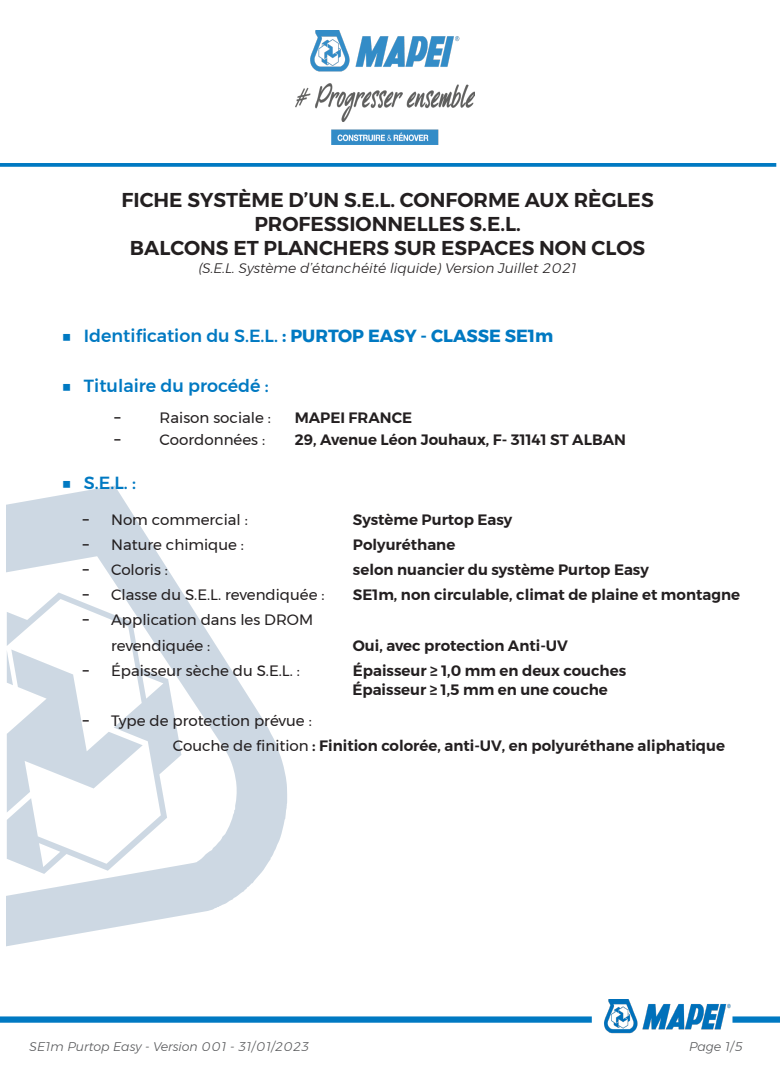
<style>
.page{position:relative;width:780px;height:1088px;background:#fff}
.page>*{position:absolute;margin:0;border:0;box-sizing:border-box;transform-origin:0 0}
.t1{font:600 20px/24px "Montserrat";color:#231f20;text-align:center}
.t2{font:700 17.5px "Montserrat";color:#0079c2}
.t3{font:500 17.5px "Montserrat";color:#0079c2}
.t4{font:600 15px "Montserrat";color:#231f20}
.t5{font:15px "Montserrat";color:#231f20}
.t6{font:500 15px "Montserrat";color:#231f20}
.t7{font:italic 300 13.75px "Montserrat";color:#231f20}
.t8{font:italic 300 12.5px "Montserrat";color:#57585a}
.s1{font-weight:500}
.s2{font-weight:700}
.s3{font-weight:400}
</style>
<div class="page">
<svg style="left:7px;top:485px;width:280px;height:461px"></svg>
<svg style="left:7px;top:592px;width:136px;height:30px"></svg>
<svg style="left:7px;top:622px;width:174px;height:252px"></svg>
<div style="left:0;top:1016px;width:591px;height:7px;background:#0079c2"></div>
<svg style="left:0;top:163px;width:776px;height:4px;background:#0f81c5"></svg>
<div style="left:732px;top:1016px;width:48px;height:7px;background:#0079c2"></div>
<img style="left:295px;top:30px;width:179px;height:114px">
<img style="left:591px;top:1000px;width:152px;height:34px">
<p class="t1" style="left:121px;top:188px;width:533px">FICHE SYSTÈME D’UN S.E.L. CONFORME AUX RÈGLES<br>PROFESSIONNELLES S.E.L.</p>
<p class="t1" style="left:130px;top:236px;width:517px">BALCONS ET PLANCHERS SUR ESPACES NON CLOS</p>
<p class="t7" style="left:198px;top:258px;width:380px">(S.E.L. Système d’étanchéité liquide) Version Juillet 2021</p>
<p class="t2" style="left:61px;top:322px;width:493px">■ <span class="s1">Identification du S.E.L.</span> : PURTOP EASY - CLASSE SE1m</p>
<p class="t3" style="left:61px;top:372px;width:209px"><span class="s2">■</span> Titulaire du procédé :</p>
<p class="t6" style="left:115px;top:406px;width:8px">Ӳ</p>
<p class="t5" style="left:160px;top:406px;width:113px">Raison sociale :</p>
<p class="t4" style="left:295px;top:406px;width:119px">MAPEI FRANCE</p>
<p class="t6" style="left:115px;top:428px;width:8px">Ӳ</p>
<p class="t5" style="left:160px;top:428px;width:107px">Coordonnées :</p>
<p class="t4" style="left:295px;top:427px;width:332px">29, Avenue Léon Jouhaux, F- 31141 ST ALBAN</p>
<p class="t3" style="left:61px;top:469px;width:76px"><span class="s2">■</span> S.E.L. :</p>
<p class="t6" style="left:83px;top:508px;width:8px">Ӳ</p>
<p class="t5" style="left:111px;top:508px;width:138px">Nom commercial :</p>
<p class="t4" style="left:353px;top:508px;width:161px">Système Purtop Easy</p>
<p class="t6" style="left:83px;top:533px;width:8px">Ӳ</p>
<p class="t5" style="left:111px;top:533px;width:134px">Nature chimique :</p>
<p class="t4" style="left:353px;top:533px;width:104px">Polyuréthane</p>
<p class="t6" style="left:83px;top:558px;width:8px">Ӳ</p>
<p class="t5" style="left:111px;top:558px;width:58px">Coloris :</p>
<p class="t4" style="left:353px;top:558px;width:297px">selon nuancier du système Purtop Easy</p>
<p class="t6" style="left:83px;top:583px;width:8px">Ӳ</p>
<p class="t5" style="left:111px;top:583px;width:215px">Classe du S.E.L. revendiquée :</p>
<p class="t4" style="left:353px;top:583px;width:389px">SE1m, non circulable, climat de plaine et montagne</p>
<p class="t6" style="left:83px;top:608px;width:8px">Ӳ</p>
<p class="t5" style="left:111px;top:609px;width:203px">Application dans les DROM</p>
<p class="t5" style="left:111px;top:634px;width:101px">revendiquée :</p>
<p class="t4" style="left:353px;top:633px;width:216px">Oui, avec protection Anti-UV</p>
<p class="t6" style="left:83px;top:658px;width:8px">Ӳ</p>
<p class="t5" style="left:111px;top:659px;width:190px">Épaisseur sèche du S.E.L. :</p>
<p class="t4" style="left:353px;top:658px;width:275px">Épaisseur ≥ 1,0 mm en deux couches</p>
<p class="t4" style="left:352px;top:678px;width:257px">Épaisseur ≥ 1,5 mm en une couche</p>
<p class="t6" style="left:83px;top:709px;width:8px">Ӳ</p>
<p class="t5" style="left:111px;top:709px;width:202px">Type de protection prévue :</p>
<p class="t4" style="left:173px;top:734px;width:554px"><span class="s3">Couche de finition</span> : Finition colorée, anti-UV, en polyuréthane aliphatique</p>
<p class="t8" style="left:30px;top:1037px;width:281px">SE1m Purtop Easy - Version 001 - 31/01/2023</p>
<p class="t8" style="left:689px;top:1037px;width:55px">Page 1/5</p>
</div>
